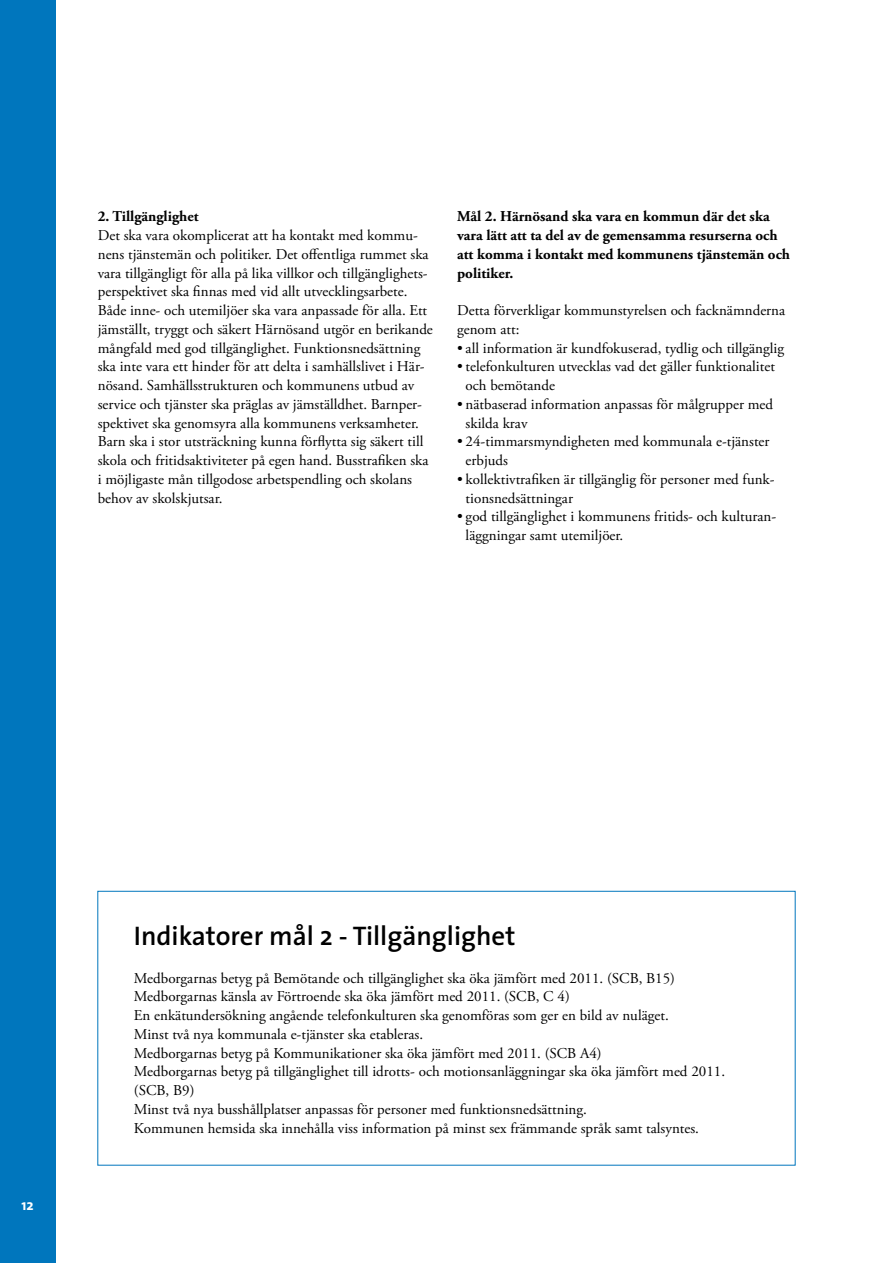
<style>
.page{position:relative;width:893px;height:1263px;background:#fff}
.page>*{position:absolute;margin:0;border:0;box-sizing:border-box;transform-origin:0 0}
.t1{font:600 27px "The Sans";color:#000}
.t2{font:15px/18.8px "Adobe Garamond Pro";color:#000}
.t3{font:700 15px/18.8px "Adobe Garamond Pro";color:#000}
.t4{font:700 15px "The Sans";color:#fff}
</style>
<div class="page">
<div style="left:0;top:0;width:55px;height:1263px;background:#0076bd"></div>
<div style="left:97px;top:891px;width:698px;height:274px;border:1px solid #0076bd"></div>
<p class="t3" style="left:98px;top:207px;width:102px">2. Tillgänglighet</p>
<p class="t2" style="left:98px;top:227px;width:337px">Det ska vara okomplicerat att ha kontakt med kommu&shy;nens tjänstemän och politiker. Det offentliga rummet ska vara tillgängligt för alla på lika villkor och tillgänglighets&shy;perspektivet ska finnas med vid allt utvecklingsarbete.<br>Både inne- och utemiljöer ska vara anpassade för alla. Ett jämställt, tryggt och säkert Härnösand utgör en berikande mångfald med god tillgänglighet. Funktionsnedsättning ska inte vara ett hinder för att delta i samhällslivet i Här&shy;nösand. Samhällsstrukturen och kommunens utbud av service och tjänster ska präglas av jämställdhet. Barnper&shy;spektivet ska genomsyra alla kommunens verksamheter.<br>Barn ska i stor utsträckning kunna förflytta sig säkert till skola och fritidsaktiviteter på egen hand. Busstrafiken ska i möjligaste mån tillgodose arbetspendling och skolans behov av skolskjutsar.</p>
<p class="t3" style="left:457px;top:207px;width:334px">Mål 2. Härnösand ska vara en kommun där det ska vara lätt att ta del av de gemensamma resurserna och att komma i kontakt med kommunens tjänstemän och politiker.</p>
<p class="t2" style="left:457px;top:302px;width:330px">Detta förverkligar kommunstyrelsen och facknämnderna genom att:</p>
<p class="t2" style="left:457px;top:339px;width:328px">• all information är kundfokuserad, tydlig och tillgänglig</p>
<p class="t2" style="left:466px;top:358px;width:311px;text-indent:-9px">• telefonkulturen utvecklas vad det gäller funktionalitet och bemötande</p>
<p class="t2" style="left:466px;top:395px;width:309px;text-indent:-9px">• nätbaserad information anpassas för målgrupper med skilda krav</p>
<p class="t2" style="left:466px;top:433px;width:305px;text-indent:-9px">• 24-timmarsmyndigheten med kommunala e-tjänster erbjuds</p>
<p class="t2" style="left:466px;top:470px;width:310px;text-indent:-9px">• kollektivtrafiken är tillgänglig för personer med funk&shy;tionsnedsättningar</p>
<p class="t2" style="left:466px;top:508px;width:312px;text-indent:-9px">• god tillgänglighet i kommunens fritids- och kulturan&shy;läggningar samt utemiljöer.</p>
<p class="t4" style="left:21px;top:1192px;width:14px">12</p>
<h1 class="t1" style="left:134px;top:913px;width:383px">Indikatorer mål 2 - Tillgänglighet</h1>
<p class="t2" style="left:134px;top:969px;width:593px">Medborgarnas betyg på Bemötande och tillgänglighet ska öka jämfört med 2011. (SCB, B15)<br>Medborgarnas känsla av Förtroende ska öka jämfört med 2011. (SCB, C 4)<br>En enkätundersökning angående telefonkulturen ska genomföras som ger en bild av nuläget.<br>Minst två nya kommunala e-tjänster ska etableras.<br>Medborgarnas betyg på Kommunikationer ska öka jämfört med 2011. (SCB A4)<br>Medborgarnas betyg på tillgänglighet till idrotts- och motionsanläggningar ska öka jämfört med 2011. (SCB, B9)<br>Minst två nya busshållplatser anpassas för personer med funktionsnedsättning.<br>Kommunen hemsida ska innehålla viss information på minst sex främmande språk samt talsyntes.</p>
</div>
